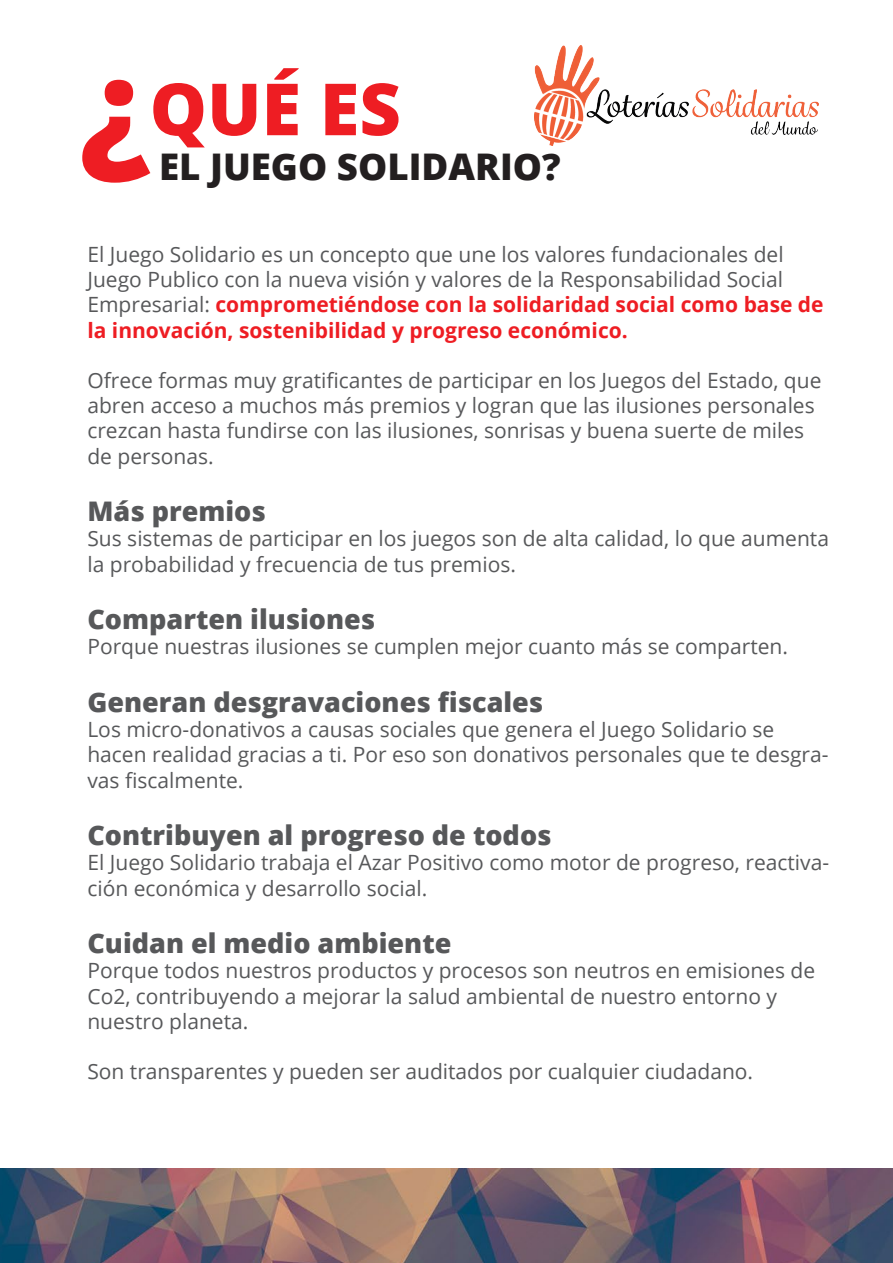
<style>
.page{position:relative;width:893px;height:1263px;background:#fff}
.page>*{position:absolute;margin:0;border:0;box-sizing:border-box;transform-origin:0 0}
.t1{font:800 139.8px "Open Sans";color:#ee1d23}
.t2{font:800 72px "Open Sans";color:#ee1d23}
.t3{font:800 36.75px "Open Sans";color:#231f20}
.t4{font:800 27px "Open Sans";color:#57585a}
.t5{font:21px/25.2px "Open Sans";color:#57585a}
.s1{font-weight:700;color:#ee1d23}
</style>
<div class="page">
<img style="left:0;top:1168px;width:893px;height:95px">
<img style="left:534px;top:46px;width:285px;height:99px">
<h2 class="t2" style="left:150px;top:54px;width:253px">QUÉ ES</h2>
<h1 class="t1" style="left:80px;top:1px;width:72px">¿</h1>
<h3 class="t3" style="left:159px;top:139px;width:403px">EL JUEGO SOLIDARIO?</h3>
<p class="t5" style="left:87px;top:241px;width:738px">El Juego Solidario es un concepto que une los valores fundacionales del Juego Publico con la nueva visión y valores de la Responsabilidad Social Empresarial: <span class="s1">comprometiéndose con la solidaridad social como base de la innovación, sostenibilidad y progreso económico.</span></p>
<p class="t5" style="left:87px;top:367px;width:736px">Ofrece formas muy gratificantes de participar en los Juegos del Estado, que abren acceso a muchos más premios y logran que las ilusiones personales crezcan hasta fundirse con las ilusiones, sonrisas y buena suerte de miles de personas.</p>
<p class="t4" style="left:87px;top:491px;width:180px">Más premios</p>
<p class="t5" style="left:87px;top:526px;width:743px">Sus sistemas de participar en los juegos son de alta calidad, lo que aumenta la probabilidad y frecuencia de tus premios.</p>
<p class="t4" style="left:87px;top:599px;width:289px">Comparten ilusiones</p>
<p class="t5" style="left:87px;top:634px;width:702px">Porque nuestras ilusiones se cumplen mejor cuanto más se comparten.</p>
<p class="t4" style="left:87px;top:682px;width:457px">Generan desgravaciones fiscales</p>
<p class="t5" style="left:87px;top:716px;width:743px">Los micro-donativos a causas sociales que genera el Juego Solidario se hacen realidad gracias a ti. Por eso son donativos personales que te desgra&shy;vas fiscalmente.</p>
<p class="t4" style="left:87px;top:815px;width:466px">Contribuyen al progreso de todos</p>
<p class="t5" style="left:87px;top:850px;width:743px">El Juego Solidario trabaja el Azar Positivo como motor de progreso, reactiva&shy;ción económica y desarrollo social.</p>
<p class="t4" style="left:87px;top:923px;width:365px">Cuidan el medio ambiente</p>
<p class="t5" style="left:87px;top:958px;width:729px">Porque todos nuestros productos y procesos son neutros en emisiones de<br>Co2, contribuyendo a mejorar la salud ambiental de nuestro entorno y nuestro planeta.</p>
<p class="t5" style="left:87px;top:1058px;width:667px">Son transparentes y pueden ser auditados por cualquier ciudadano.</p>
</div>
